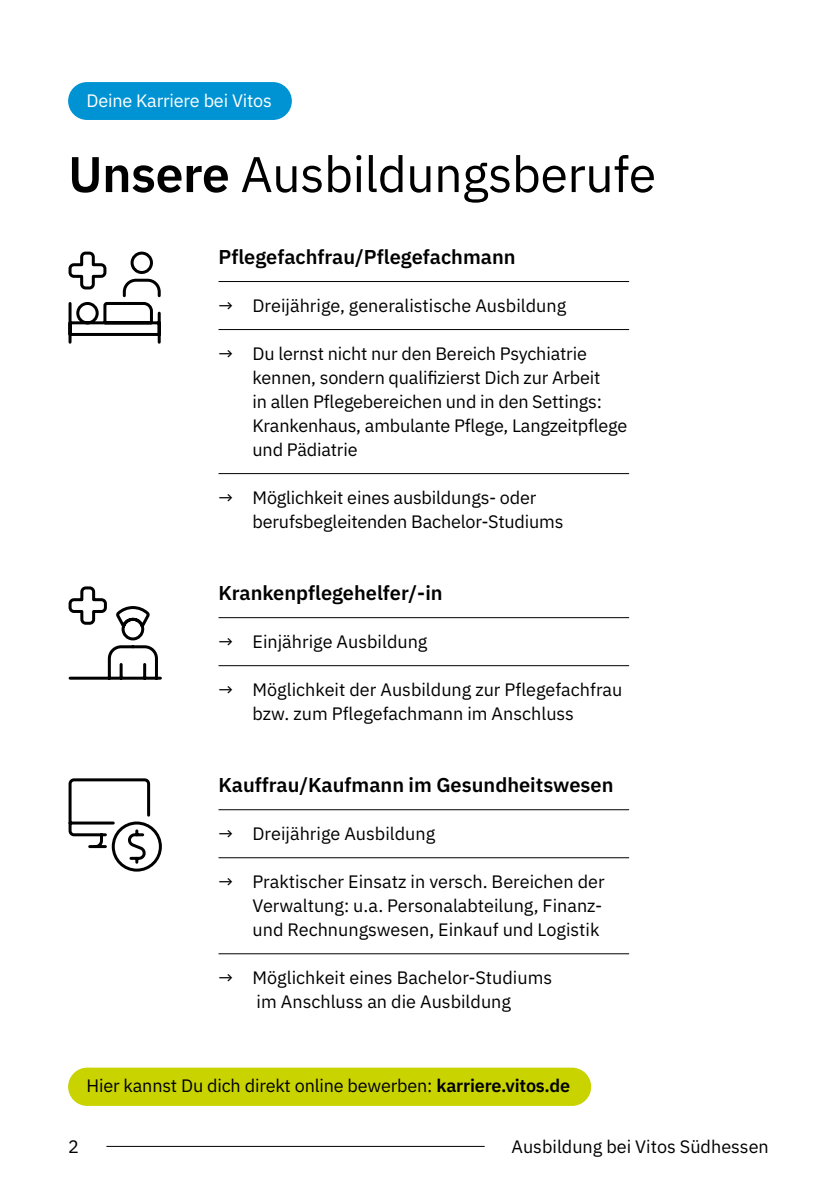
<style>
.page{position:relative;width:840px;height:1191px;background:#fff}
.page>*{position:absolute;margin:0;border:0;box-sizing:border-box;transform-origin:0 0}
.t1{font:50px "IBM Plex Sans";letter-spacing:-.01em;color:#000}
.t2{font:600 20px "IBM Plex Sans";color:#000}
.t3{font:18px/24px "IBM Plex Sans";letter-spacing:-.005em;color:#000}
.t4{font:18px "IBM Plex Sans";letter-spacing:-.01em;color:#fff}
.s1{font-weight:600}
</style>
<div class="page">
<div style="left:68px;top:82px;width:224px;height:38px;background:#0093d3;border-radius:19px"></div>
<hr style="left:106px;top:1146px;width:378px;height:1px;background:#000">
<hr style="left:218px;top:281px;width:410px;height:1px;background:#000">
<hr style="left:218px;top:329px;width:410px;height:1px;background:#000">
<hr style="left:218px;top:473px;width:410px;height:1px;background:#000">
<hr style="left:218px;top:617px;width:410px;height:1px;background:#000">
<hr style="left:218px;top:665px;width:410px;height:1px;background:#000">
<hr style="left:218px;top:809px;width:410px;height:1px;background:#000">
<hr style="left:218px;top:857px;width:410px;height:1px;background:#000">
<hr style="left:218px;top:953px;width:410px;height:1px;background:#000">
<div style="left:68px;top:1067px;width:523px;height:39px;background:#c8d300;border-radius:19px"></div>
<svg style="left:68px;top:778px;width:94px;height:94px"></svg>
<svg style="left:68px;top:586px;width:94px;height:94px"></svg>
<svg style="left:68px;top:251px;width:93px;height:93px"></svg>
<p class="t4" style="left:86px;top:86px;width:187px">Deine Karriere bei Vitos</p>
<h1 class="t1" style="left:68px;top:136px;width:589px"><span class="s1">Unsere</span> Ausbildungsberufe</h1>
<p class="t2" style="left:218px;top:241px;width:298px">Pflegefachfrau/Pflegefachmann</p>
<p class="t3" style="left:218px;top:292px;width:349px">→ Dreijährige, generalistische Ausbildung</p>
<p class="t3" style="left:252px;top:340px;width:376px;text-indent:-34px">→ Du lernst nicht nur den Bereich Psychiatrie kennen, sondern qualifizierst Dich zur Arbeit<br>in allen Pflegebereichen und in den Settings:<br>Krankenhaus, ambulante Pflege, Langzeitpflege und Pädiatrie</p>
<p class="t3" style="left:252px;top:484px;width:312px;text-indent:-34px">→ Möglichkeit eines ausbildungs- oder berufsbegleitenden Bachelor-Studiums</p>
<p class="t2" style="left:218px;top:577px;width:225px">Krankenpflegehelfer/-in</p>
<p class="t3" style="left:218px;top:628px;width:210px">→ Einjährige Ausbildung</p>
<p class="t3" style="left:252px;top:676px;width:371px;text-indent:-34px">→ Möglichkeit der Ausbildung zur Pflegefachfrau bzw. zum Pflegefachmann im Anschluss</p>
<p class="t2" style="left:218px;top:769px;width:396px">Kauffrau/Kaufmann im Gesundheitswesen</p>
<p class="t3" style="left:218px;top:820px;width:218px">→ Dreijährige Ausbildung</p>
<p class="t3" style="left:252px;top:868px;width:353px;text-align:justify;text-indent:-34px">→ Praktischer Einsatz in versch. Bereichen der Verwaltung: u.a. Personalabteilung, Finanz&shy;und Rechnungswesen, Einkauf und Logistik</p>
<p class="t3" style="left:218px;top:964px;width:335px;text-align:center">→ Möglichkeit eines Bachelor-Studiums im Anschluss an die Ausbildung</p>
<p class="t3" style="left:86px;top:1072px;width:485px">Hier kannst Du dich direkt online bewerben: <span class="s1">karriere.vitos.de</span></p>
<p class="t3" style="left:68px;top:1133px;width:12px">2</p>
<p class="t3" style="left:511px;top:1133px;width:258px">Ausbildung bei Vitos Südhessen</p>
</div>
